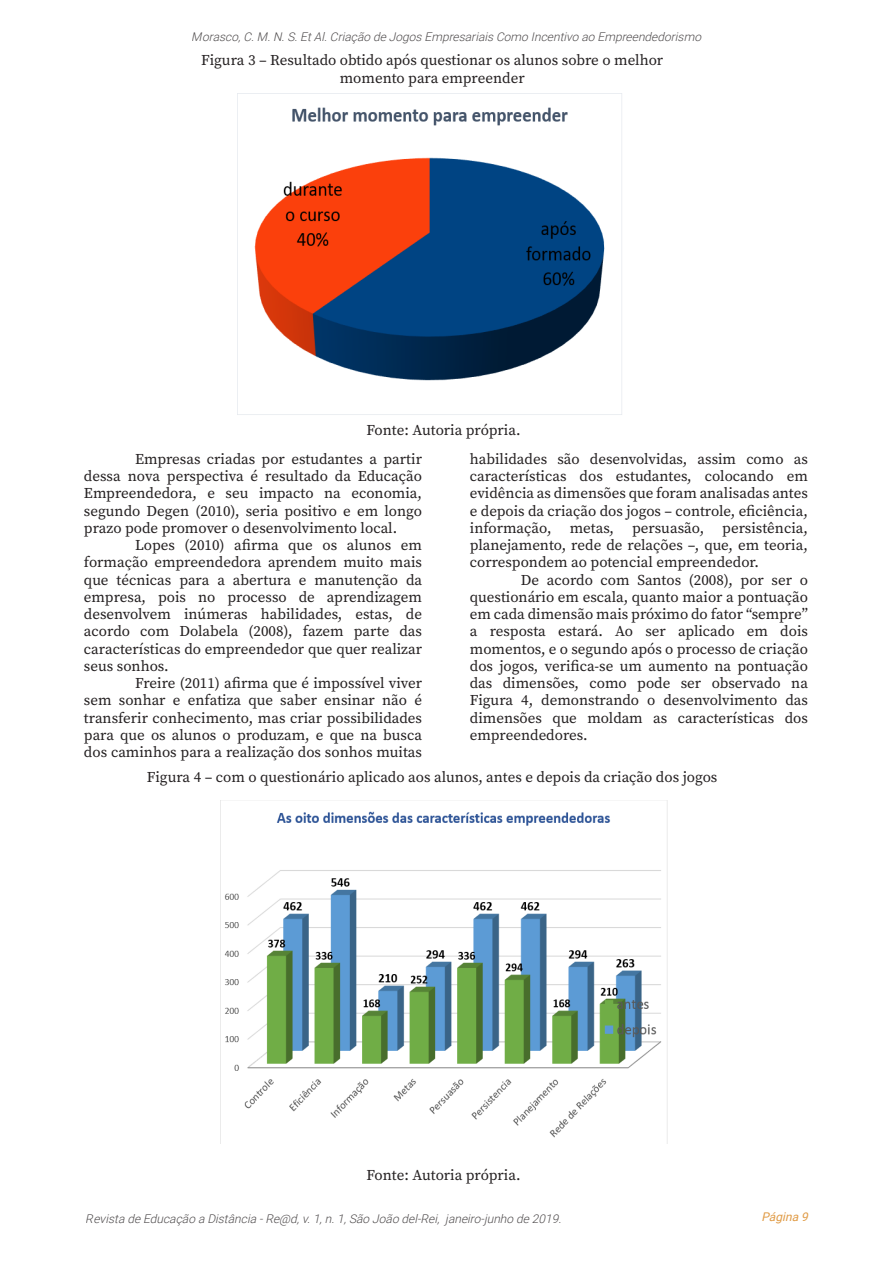
<style>
.page{position:relative;width:893px;height:1263px;background:#fff}
.page>*{position:absolute;margin:0;border:0;box-sizing:border-box;transform-origin:0 0}
.Main_Text{font:15px/17.2px "Source Serif Pro";color:#231f20;text-align:justify}
.t1{font:italic 300 12px "Roboto";color:#231f20}
.t2{font:italic 12px "Roboto";color:#e09b46}
</style>
<div class="page">
<img style="left:237px;top:93px;width:385px;height:322px">
<img style="left:220px;top:801px;width:448px;height:343px">
<p class="t1" style="left:192px;top:29px;width:514px">Morasco,C.M.N.S.EtAl.Criação deJogosEmpresariaisComo Incentivo ao Empreendedorismo</p>
<p class="Main_Text" style="left:201px;top:51px;width:464px">Figura 3 – Resultado obtido após questionar os alunos sobre o melhor</p>
<p class="Main_Text" style="left:340px;top:70px;width:186px">momento para empreender</p>
<p class="Main_Text" style="left:367px;top:421px;width:156px">Fonte: Autoria própria.</p>
<p class="Main_Text" style="left:84px;top:450px;width:340px;text-indent:51px">Empresas criadas por estudantes a partir dessa nova perspectiva é resultado da Educação Empreendedora, e seu impacto na economia, segundo Degen (2010), seria positivo e em longo prazo pode promover o desenvolvimento local.</p>
<p class="Main_Text" style="left:84px;top:536px;width:340px;text-indent:51px">Lopes (2010) afirma que os alunos em formação empreendedora aprendem muito mais que técnicas para a abertura e manutenção da empresa, pois no processo de aprendizagem desenvolvem inúmeras habilidades, estas, de acordo com Dolabela (2008), fazem parte das características do empreendedor que quer realizar seus sonhos.</p>
<p class="Main_Text" style="left:84px;top:674px;width:340px;text-indent:51px">Freire (2011) afirma que é impossível viver sem sonhar e enfatiza que saber ensinar não é transferir conhecimento, mas criar possibilidades para que os alunos o produzam, e que na busca dos caminhos para a realização dos sonhos muitas</p>
<p class="Main_Text" style="left:470px;top:450px;width:340px">habilidades são desenvolvidas, assim como as características dos estudantes, colocando em evidência as dimensões que foram analisadas antes e depois da criação dos jogos – controle, eficiência, informação, metas, persuasão, persistência, planejamento, rede de relações –, que, em teoria, correspondem ao potencial empreendedor.</p>
<p class="Main_Text" style="left:470px;top:571px;width:340px;text-indent:51px">De acordo com Santos (2008), por ser o questionário em escala, quanto maior a pontuação em cada dimensão mais próximo do fator “sempre” a resposta estará. Ao ser aplicado em dois momentos, e o segundo após o processo de criação dos jogos, verifica-se um aumento na pontuação das dimensões, como pode ser observado na Figura 4, demonstrando o desenvolvimento das dimensões que moldam as características dos empreendedores.</p>
<p class="Main_Text" style="left:147px;top:768px;width:572px">Figura 4 – com o questionário aplicado aos alunos, antes e depois da criação dos jogos</p>
<p class="Main_Text" style="left:367px;top:1166px;width:156px">Fonte: Autoria própria.</p>
<p class="t1" style="left:86px;top:1210px;width:480px">Revista deEducação a Distância -Re@d,v.1,n.1,São João del-Rei, janeiro-junho de2019.</p>
<p class="t2" style="left:761px;top:1208px;width:51px">Página 9</p>
</div>
